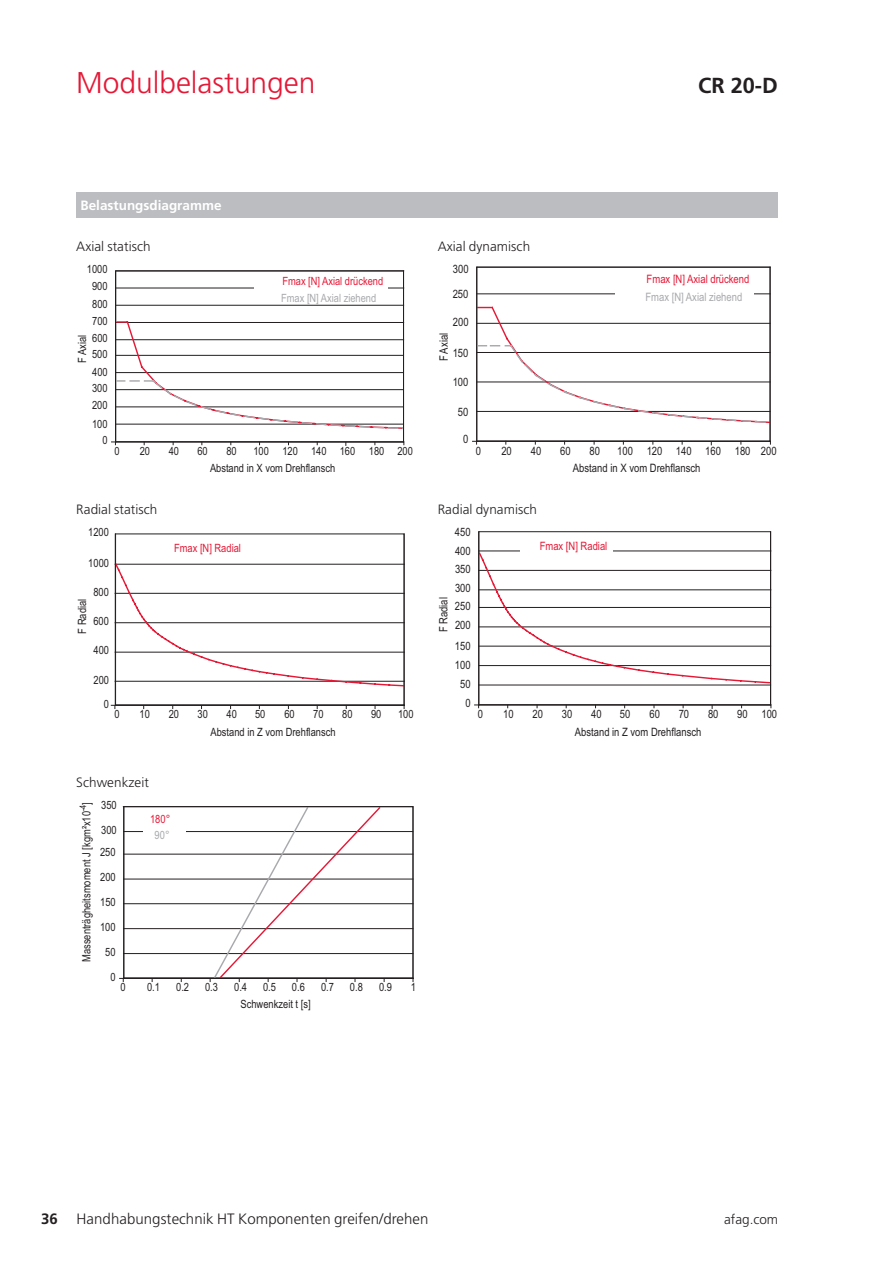
<style>
.page{position:relative;width:893px;height:1263px;background:#fff}
.page>*{position:absolute;margin:0;border:0;box-sizing:border-box;transform-origin:0 0}
.t1{font:300 30px "Frutiger LT Pro";color:#e51836}
.t2{font:700 21.75px "Frutiger LT Pro";color:#231f20}
.t3{font:300 15px "Frutiger LT Pro";letter-spacing:.005em;color:#231f20}
.t4{font:300 13.5px "Frutiger LT Pro";letter-spacing:.005em;color:#231f20}
.t5{font:700 13.5px "Frutiger LT Pro";color:#fff}
.t6{font:11.55px/17.4px "Arial Narrow";color:#231f20}
.t7{font:11.55px "Arial Narrow";color:#e51836}
.t8{font:11.55px "Arial Narrow";color:#a8a9ad}
.t9{font:11.4px/17.2px "Arial Narrow";color:#231f20}
.t10{font:11.4px "Arial Narrow";color:#e51836}
.t11{font:11.4px "Arial Narrow";color:#a8a9ad}
.s1{font-weight:700}
</style>
<div class="page">
<hr style="left:120px;top:978px;width:293px;height:1px;background:#231f20">
<hr style="left:413px;top:807px;width:1px;height:171px;background:#231f20">
<hr style="left:123px;top:953px;width:290px;height:1px;background:#231f20">
<hr style="left:123px;top:928px;width:290px;height:1px;background:#231f20">
<hr style="left:123px;top:903px;width:290px;height:1px;background:#231f20">
<hr style="left:123px;top:879px;width:290px;height:1px;background:#231f20">
<hr style="left:123px;top:854px;width:290px;height:1px;background:#231f20">
<hr style="left:124px;top:831px;width:289px;height:1px;background:#231f20">
<svg style="left:210px;top:808px;width:175px;height:173px"></svg>
<div style="left:123px;top:806px;width:290px;height:172px;border:1px solid #231f20"></div>
<div style="left:143px;top:813px;width:43px;height:33px;background:#fff"></div>
<div style="left:76px;top:192px;width:702px;height:26px;background:#bcbdc0"></div>
<hr style="left:112px;top:442px;width:291px;height:1px;background:#231f20">
<hr style="left:116px;top:305px;width:288px;height:1px;background:#231f20">
<hr style="left:116px;top:288px;width:288px;height:1px;background:#231f20">
<hr style="left:116px;top:270px;width:288px;height:1px;background:#231f20">
<svg style="left:117px;top:321px;width:285px;height:108px"></svg>
<div style="left:115px;top:271px;width:289px;height:171px;border:1px solid #231f20"></div>
<div style="left:254px;top:273px;width:134px;height:30px;background:#fff"></div>
<hr style="left:473px;top:441px;width:297px;height:1px;background:#231f20">
<hr style="left:770px;top:267px;width:1px;height:174px;background:#231f20">
<hr style="left:477px;top:294px;width:293px;height:1px;background:#231f20">
<div style="left:615px;top:271px;width:138px;height:40px;background:#fff"></div>
<svg style="left:478px;top:306px;width:290px;height:117px"></svg>
<div style="left:476px;top:267px;width:294px;height:174px;border:1px solid #231f20"></div>
<hr style="left:111px;top:705px;width:293px;height:1px;background:#231f20">
<hr style="left:404px;top:534px;width:1px;height:171px;background:#231f20">
<svg style="left:114px;top:562px;width:291px;height:125px"></svg>
<hr style="left:475px;top:705px;width:296px;height:1px;background:#231f20">
<hr style="left:479px;top:685px;width:292px;height:1px;background:#231f20">
<svg style="left:480px;top:551px;width:289px;height:133px"></svg>
<div style="left:478px;top:531px;width:293px;height:174px;border:1px solid #231f20"></div>
<div style="left:520px;top:543px;width:93px;height:23px;background:#fff"></div>
<h1 class="t1" style="left:76px;top:65px;width:241px">Modulbelastungen</h1>
<h2 class="t2" style="left:698px;top:72px;width:81px">CR 20-D</h2>
<p class="t5" style="left:81px;top:198px;width:143px">Belastungsdiagramme</p>
<p class="t4" style="left:76px;top:238px;width:76px">Axial statisch</p>
<p class="t9" style="left:87px;top:260px;width:22px">1000</p>
<p class="t9" style="left:92px;top:277px;width:17px">900</p>
<p class="t9" style="left:92px;top:294px;width:17px">800<br>700</p>
<p class="t9" style="left:92px;top:345px;width:17px">500</p>
<p class="t9" style="left:92px;top:379px;width:17px">300<br>200</p>
<p class="t9" style="left:92px;top:329px;width:17px">600</p>
<p class="t9" style="left:92px;top:363px;width:17px">400</p>
<p class="t9" style="left:73px;top:363px;width:29px;rotate:-90deg">F Axial</p>
<p class="t9" style="left:92px;top:415px;width:17px">100</p>
<p class="t9" style="left:102px;top:431px;width:7px">0</p>
<p class="t10" style="left:282px;top:273px;width:102px">Fmax [N] Axial drückend</p>
<p class="t11" style="left:281px;top:290px;width:97px">Fmax [N] Axial ziehend</p>
<p class="t9" style="left:115px;top:442px;width:7px">0</p>
<p class="t9" style="left:140px;top:442px;width:12px">20</p>
<p class="t9" style="left:169px;top:442px;width:12px">40</p>
<p class="t9" style="left:197px;top:442px;width:12px">60</p>
<p class="t9" style="left:226px;top:442px;width:12px">80</p>
<p class="t9" style="left:210px;top:442px;width:127px;text-indent:43px">100 120 140<br>Abstand in X vom Drehflansch</p>
<p class="t9" style="left:340px;top:442px;width:75px">160 180 200</p>
<p class="t4" style="left:76px;top:502px;width:83px">Radial statisch</p>
<p class="t9" style="left:88px;top:523px;width:22px">1200</p>
<p class="t9" style="left:88px;top:553px;width:22px">1000</p>
<p class="t9" style="left:93px;top:583px;width:17px">800</p>
<p class="t9" style="left:93px;top:612px;width:17px">600</p>
<p class="t9" style="left:94px;top:641px;width:17px">400</p>
<p class="t9" style="left:73px;top:634px;width:36px;rotate:-90deg">F Radial</p>
<p class="t9" style="left:94px;top:670px;width:17px">200</p>
<p class="t9" style="left:104px;top:695px;width:7px">0</p>
<p class="t10" style="left:174px;top:539px;width:68px">Fmax [N] Radial</p>
<p class="t9" style="left:114px;top:705px;width:7px">0</p>
<p class="t9" style="left:140px;top:705px;width:12px">10</p>
<p class="t9" style="left:169px;top:705px;width:12px">20</p>
<p class="t9" style="left:197px;top:705px;width:12px">30</p>
<p class="t9" style="left:227px;top:705px;width:12px">40</p>
<p class="t9" style="left:255px;top:705px;width:12px">50</p>
<p class="t9" style="left:284px;top:705px;width:12px">60</p>
<p class="t9" style="left:211px;top:705px;width:127px;text-indent:103px">70<br>Abstand in Z vom Drehflansch</p>
<p class="t9" style="left:342px;top:705px;width:12px">80</p>
<p class="t9" style="left:371px;top:705px;width:12px">90</p>
<p class="t9" style="left:398px;top:705px;width:17px">100</p>
<p class="t4" style="left:76px;top:775px;width:74px">Schwenkzeit</p>
<p class="t9" style="left:101px;top:792px;width:17px;line-height:24.9px">350<br>300</p>
<p class="t9" style="left:78px;top:962px;width:161px;rotate:-90deg">Massenträgheitsmoment J [kgm²x10<sup>-4</sup>]</p>
<p class="t9" style="left:100px;top:843px;width:17px">250</p>
<p class="t9" style="left:100px;top:868px;width:17px">200</p>
<p class="t9" style="left:100px;top:889px;width:17px;line-height:24.8px;text-align:right">150<br>100<br>50<br>0</p>
<p class="t10" style="left:150px;top:810px;width:22px">180°</p>
<p class="t11" style="left:155px;top:827px;width:16px">90°</p>
<p class="t9" style="left:120px;top:978px;width:7px">0</p>
<p class="t9" style="left:147px;top:978px;width:14px">0.1</p>
<p class="t9" style="left:176px;top:978px;width:14px">0.2</p>
<p class="t9" style="left:205px;top:978px;width:14px">0.3</p>
<p class="t9" style="left:234px;top:978px;width:14px">0.4</p>
<p class="t9" style="left:263px;top:978px;width:14px">0.5</p>
<p class="t9" style="left:292px;top:978px;width:14px">0.6</p>
<p class="t9" style="left:321px;top:978px;width:14px">0.7</p>
<p class="t9" style="left:350px;top:978px;width:14px">0.8</p>
<p class="t9" style="left:241px;top:995px;width:72px">Schwenkzeit t [s]</p>
<p class="t9" style="left:379px;top:978px;width:14px">0.9</p>
<p class="t9" style="left:411px;top:978px;width:7px">1</p>
<p class="t4" style="left:438px;top:238px;width:94px">Axial dynamisch</p>
<p class="t6" style="left:453px;top:260px;width:17px">300</p>
<p class="t6" style="left:453px;top:285px;width:17px">250</p>
<p class="t6" style="left:453px;top:313px;width:17px">200</p>
<p class="t6" style="left:434px;top:361px;width:30px;rotate:-90deg">F Axial</p>
<p class="t6" style="left:453px;top:344px;width:17px">150</p>
<p class="t6" style="left:453px;top:373px;width:17px">100</p>
<p class="t6" style="left:458px;top:402px;width:12px">50</p>
<p class="t6" style="left:463px;top:430px;width:7px">0</p>
<p class="t7" style="left:647px;top:271px;width:104px">Fmax [N] Axial drückend</p>
<p class="t8" style="left:645px;top:288px;width:98px">Fmax [N] Axial ziehend</p>
<p class="t6" style="left:476px;top:441px;width:7px">0</p>
<p class="t6" style="left:501px;top:441px;width:12px">20</p>
<p class="t6" style="left:531px;top:441px;width:12px">40</p>
<p class="t6" style="left:560px;top:441px;width:12px">60</p>
<p class="t6" style="left:590px;top:441px;width:12px">80</p>
<p class="t6" style="left:573px;top:441px;width:129px;text-indent:44px">100 120 140<br>Abstand in X vom Drehflansch</p>
<p class="t6" style="left:705px;top:441px;width:73px">160 180 200</p>
<p class="t4" style="left:438px;top:502px;width:101px">Radial dynamisch</p>
<p class="t6" style="left:455px;top:523px;width:17px">450</p>
<p class="t6" style="left:455px;top:542px;width:17px">400<br>350</p>
<p class="t6" style="left:455px;top:597px;width:17px">250</p>
<p class="t6" style="left:455px;top:636px;width:17px;line-height:19px">150<br>100</p>
<p class="t6" style="left:455px;top:579px;width:17px">300</p>
<p class="t6" style="left:455px;top:616px;width:17px">200</p>
<p class="t6" style="left:434px;top:632px;width:37px;rotate:-90deg">F Radial</p>
<p class="t6" style="left:460px;top:675px;width:12px">50</p>
<p class="t6" style="left:465px;top:694px;width:7px">0</p>
<p class="t7" style="left:540px;top:537px;width:69px">Fmax [N] Radial</p>
<p class="t6" style="left:478px;top:705px;width:7px">0</p>
<p class="t6" style="left:503px;top:705px;width:12px">10</p>
<p class="t6" style="left:533px;top:705px;width:12px">20</p>
<p class="t6" style="left:562px;top:705px;width:12px">30</p>
<p class="t6" style="left:591px;top:705px;width:12px">40</p>
<p class="t6" style="left:620px;top:705px;width:12px">50</p>
<p class="t6" style="left:650px;top:705px;width:12px">60</p>
<p class="t6" style="left:575px;top:705px;width:128px;text-indent:104px">70<br>Abstand in Z vom Drehflansch</p>
<p class="t6" style="left:708px;top:705px;width:12px">80</p>
<p class="t6" style="left:737px;top:705px;width:42px">90 100</p>
<h3 class="t3" style="left:41px;top:1210px;width:389px"><span class="s1">36</span> Handhabungstechnik HT Komponenten greifen/drehen</h3>
<p class="t4" style="left:724px;top:1211px;width:55px">afag.com</p>
</div>
